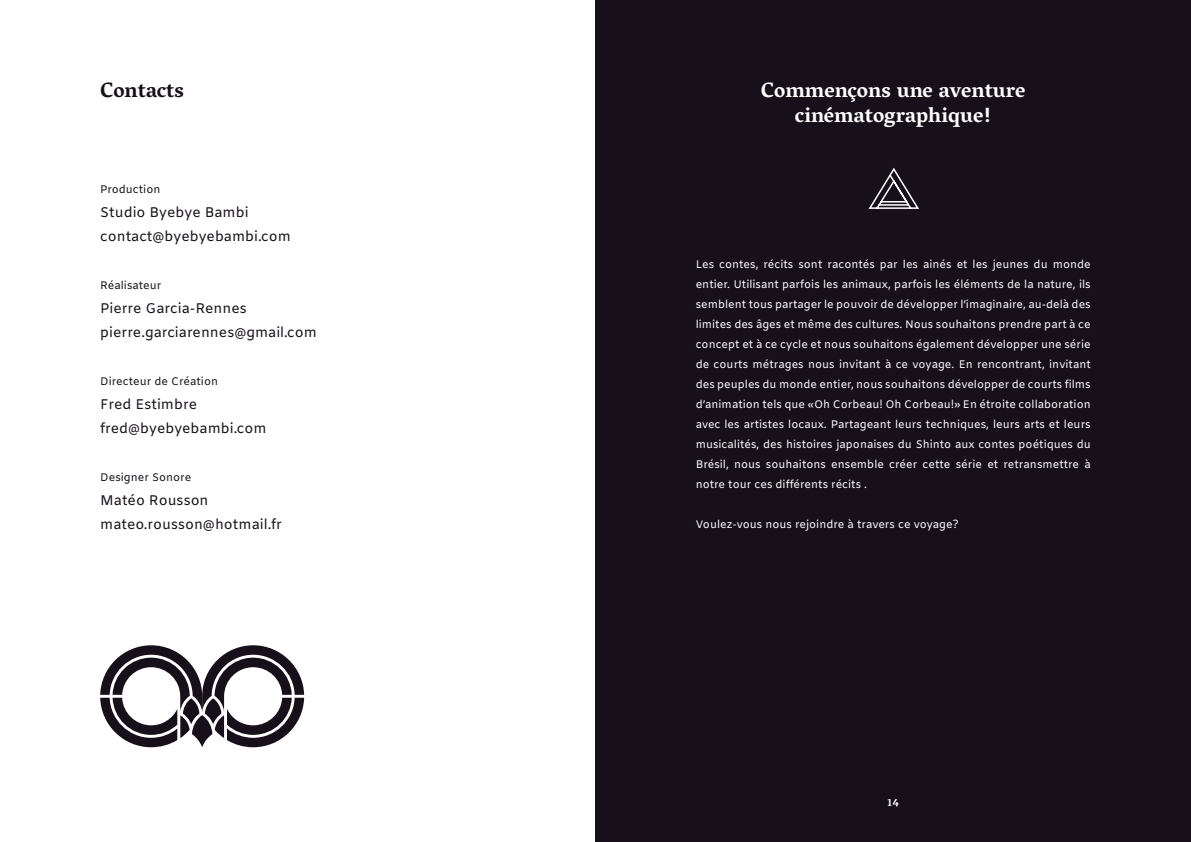
<style>
.page{position:relative;width:1191px;height:842px;background:#fff}
.page>*{position:absolute;margin:0;border:0;box-sizing:border-box;transform-origin:0 0}
.t1{font:700 21px/25.2px "Vesper Libre";color:#fff;text-align:center}
.t2{font:700 21px "Vesper Libre";color:#17101a}
.t3{font:14px/24px "Amiko";color:#17101a}
.t4{font:500 12px "Vesper Libre";color:#fff}
.t5{font:11px/20px "Amiko";color:#fff;text-align:justify}
.t6{font:11px "Amiko";color:#17101a}
</style>
<div class="page">
<div style="left:595px;top:0;width:596px;height:842px;background:#17101a"></div>
<svg style="left:100px;top:645px;width:204px;height:102px"></svg>
<svg style="left:868px;top:167px;width:51px;height:42px"></svg>
<h1 class="t2" style="left:100px;top:77px;width:85px">Contacts</h1>
<p class="t6" style="left:100px;top:182px;width:62px">Production</p>
<p class="t3" style="left:100px;top:201px;width:192px">Studio Byebye Bambi contact@byebyebambi.com</p>
<p class="t6" style="left:100px;top:278px;width:63px">Réalisateur</p>
<p class="t3" style="left:100px;top:297px;width:218px">Pierre Garcia-Rennes pierre.garciarennes@gmail.com</p>
<p class="t6" style="left:100px;top:374px;width:119px">Directeur de Création</p>
<p class="t3" style="left:100px;top:393px;width:168px">Fred Estimbre fred@byebyebambi.com</p>
<p class="t6" style="left:100px;top:470px;width:93px">Designer Sonore</p>
<p class="t3" style="left:100px;top:489px;width:183px">Matéo Rousson mateo.rousson@hotmail.fr</p>
<h1 class="t1" style="left:761px;top:77px;width:266px">Commençons une aventure cinématographique!</h1>
<p class="t5" style="left:695px;top:255px;width:396px">Les contes, récits sont racontés par les ainés et les jeunes du monde entier. Utilisant parfois les animaux, parfois les éléments de la nature, ils semblent tous partager le pouvoir de développer l’imaginaire, au-delà des limites des âges et même des cultures. Nous souhaitons prendre part à ce concept et à ce cycle et nous souhaitons également développer une série de courts métrages nous invitant à ce voyage. En rencontrant, invitant des peuples du monde entier, nous souhaitons développer de courts films d’animation tels que «Oh Corbeau! Oh Corbeau!» En étroite collaboration avec les artistes locaux. Partageant leurs techniques, leurs arts et leurs musicalités, des histoires japonaises du Shinto aux contes poétiques du Brésil, nous souhaitons ensemble créer cette série et retransmettre à notre tour ces différents récits .</p>
<p class="t5" style="left:695px;top:515px;width:265px">Voulez-vous nous rejoindre à travers ce voyage?</p>
<p class="t4" style="left:887px;top:794px;width:14px">14</p>
</div>
